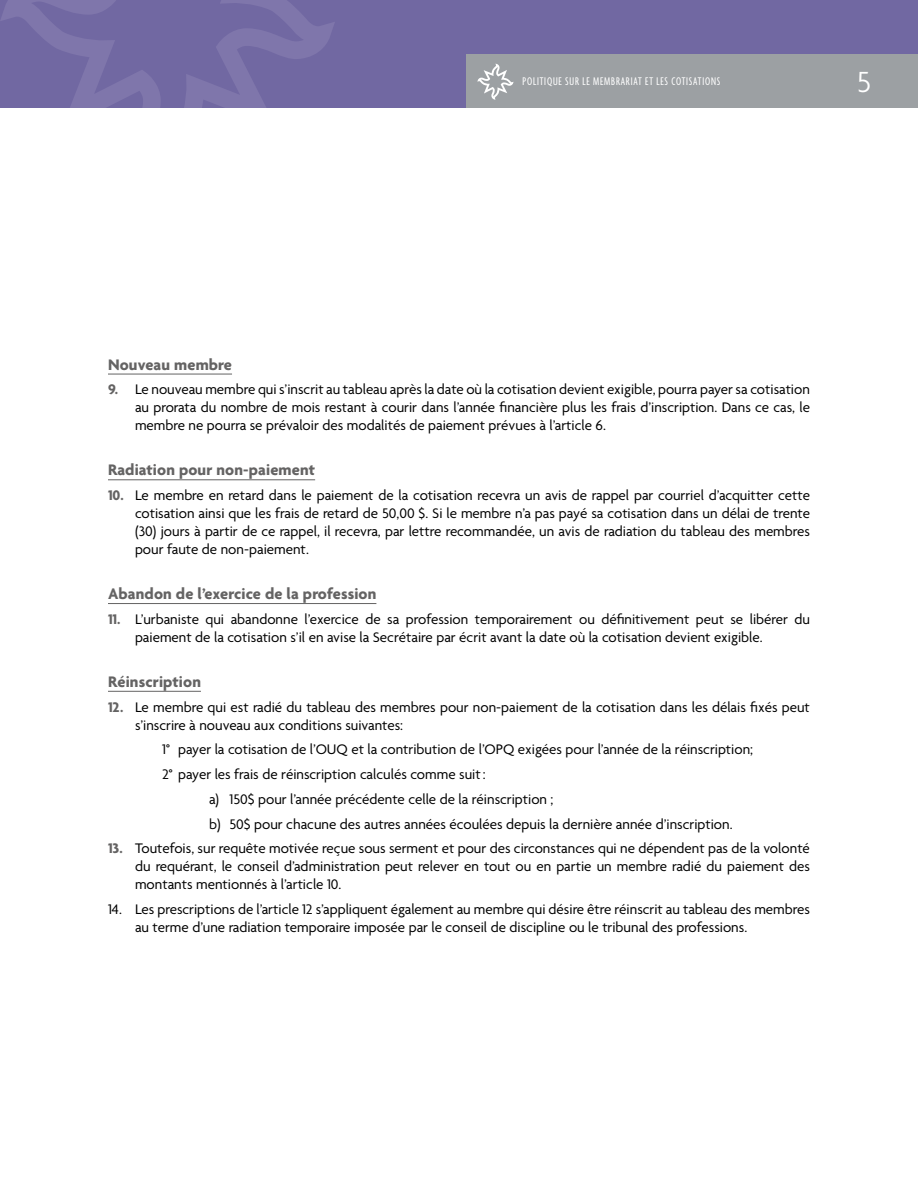
<style>
.page{position:relative;width:918px;height:1188px;background:#fff}
.page>*{position:absolute;margin:0;border:0;box-sizing:border-box;transform-origin:0 0}
.t1{font:300 31.5px "Agenda";color:#fff}
.t2{font:700 16.5px "Agenda";letter-spacing:.01em;color:#646363}
.t3{font:15px/18px "Agenda";color:#000;text-align:justify}
.t4{font:extra-condensed 12px "Agenda";letter-spacing:.07em;color:#fff}
.s1{font-weight:700;color:#646363}
</style>
<div class="page">
<div style="left:0;top:0;width:918px;height:108px;background:#7168a2"></div>
<svg style="left:1px;top:0;width:334px;height:108px"></svg>
<hr style="left:108px;top:374px;width:124px;height:1px;background:#646363">
<hr style="left:108px;top:480px;width:207px;height:1px;background:#646363">
<hr style="left:108px;top:603px;width:268px;height:1px;background:#646363">
<hr style="left:108px;top:691px;width:93px;height:1px;background:#646363">
<div style="left:466px;top:54px;width:452px;height:54px;background:#9ca0a3"></div>
<svg style="left:477px;top:64px;width:37px;height:36px"></svg>
<p class="t4" style="left:522px;top:75px;width:199px">POLITIQUE SUR LE MEMBRARIAT ET LES COTISATIONS</p>
<h1 class="t1" style="left:857px;top:65px;width:16px">5</h1>
<p class="t2" style="left:108px;top:355px;width:126px">Nouveau membre</p>
<p class="t3" style="left:135px;top:381px;width:677px;text-indent:-27px"><span class="s1">9.</span> Le nouveau membre qui s’inscrit au tableau après la date où la cotisation devient exigible, pourra payer sa cotisation au prorata du nombre de mois restant à courir dans l’année financière plus les frais d’inscription. Dans ce cas, le membre ne pourra se prévaloir des modalités de paiement prévues à l’article 6.</p>
<p class="t2" style="left:108px;top:461px;width:209px">Radiation pour non-paiement</p>
<p class="t3" style="left:135px;top:487px;width:677px;text-indent:-27px"><span class="s1">10.</span> Le membre en retard dans le paiement de la cotisation recevra un avis de rappel par courriel d’acquitter cette cotisation ainsi que les frais de retard de 50,00 $. Si le membre n’a pas payé sa cotisation dans un délai de trente (30) jours à partir de ce rappel, il recevra, par lettre recommandée, un avis de radiation du tableau des membres pour faute de non-paiement.</p>
<p class="t2" style="left:108px;top:585px;width:270px">Abandon de l’exercice de la profession</p>
<p class="t3" style="left:135px;top:611px;width:677px;text-indent:-27px"><span class="s1">11.</span> L’urbaniste qui abandonne l’exercice de sa profession temporairement ou définitivement peut se libérer du paiement de la cotisation s’il en avise la Secrétaire par écrit avant la date où la cotisation devient exigible.</p>
<p class="t2" style="left:108px;top:673px;width:94px">Réinscription</p>
<p class="t3" style="left:135px;top:699px;width:676px;text-indent:-27px"><span class="s1">12.</span> Le membre qui est radié du tableau des membres pour non-paiement de la cotisation dans les délais fixés peut s’inscrire à nouveau aux conditions suivantes:</p>
<p class="t3" style="left:162px;top:741px;width:593px">1° payer la cotisation de l’OUQ et la contribution de l’OPQ exigées pour l’année de la réinscription;</p>
<p class="t3" style="left:162px;top:766px;width:325px">2° payer les frais de réinscription calculés comme suit:</p>
<p class="t3" style="left:209px;top:791px;width:346px">a) 150$ pour l’année précédente celle de la réinscription ;</p>
<p class="t3" style="left:209px;top:816px;width:525px">b) 50$ pour chacune des autres années écoulées depuis la dernière année d’inscription.</p>
<p class="t3" style="left:135px;top:840px;width:677px;text-indent:-27px"><span class="s1">13.</span> Toutefois, sur requête motivée reçue sous serment et pour des circonstances qui ne dépendent pas de la volonté du requérant, le conseil d’administration peut relever en tout ou en partie un membre radié du paiement des montants mentionnés à l’article 10.</p>
<p class="t3" style="left:135px;top:901px;width:676px;text-indent:-27px">14. Les prescriptions de l’article 12 s’appliquent également au membre qui désire être réinscrit au tableau des membres au terme d’une radiation temporaire imposée par le conseil de discipline ou le tribunal des professions.</p>
</div>
